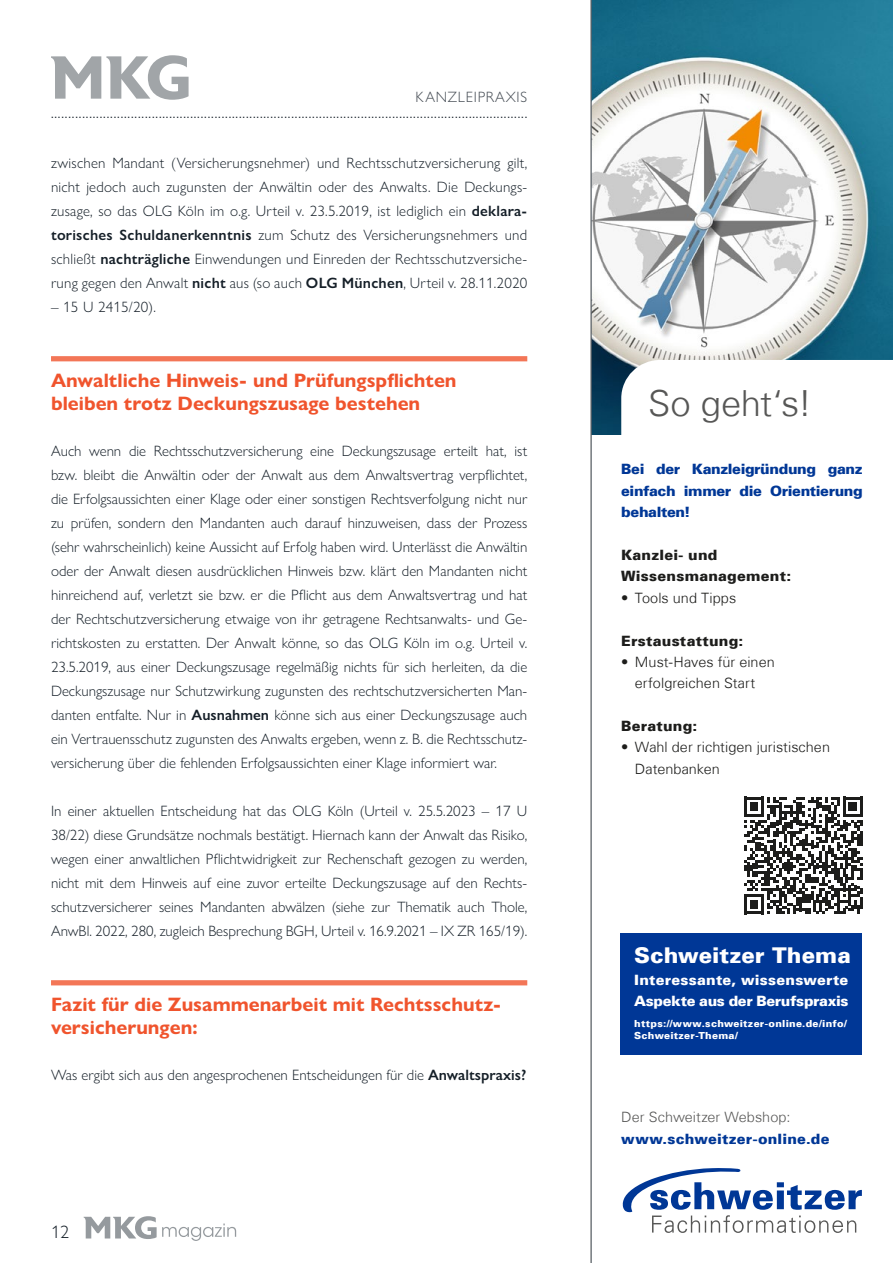
<style>
.page{position:relative;width:893px;height:1263px;background:#fff}
.page>*{position:absolute;margin:0;border:0;box-sizing:border-box;transform-origin:0 0}
.t1{font:300 36px "Univers Com 45";letter-spacing:-.01em;color:#575756}
.t2{font:900 21.75px "Univers Com 75";color:#fff}
.t3{font:700 19.5px/22.5px "Gill Sans Nova";color:#f0542d}
.t4{font:300 18px "Gill Sans Nova";color:#151f28}
.t5{font:300 15px/24px "Gill Sans Nova";color:#151f28;text-align:justify}
.t6{font:300 15px "Gill Sans Nova";letter-spacing:.05em;color:#444b53}
.t7{font:300 14.25px/21.3px "Univers Com 45";color:#1d1d1b;text-align:center}
.t8{font:900 14.25px/21.3px "Univers Com 75";letter-spacing:-.025em;color:#003796;text-align:justify}
.t9{font:900 14.25px/21.3px "Univers Com 75";letter-spacing:.015em;color:#1d1d1b}
.t10{font:900 14.25px/21.3px "Univers Com 75";letter-spacing:.005em;color:#fff}
.t11{font:900 14.25px "Univers Com 75";letter-spacing:.01em;color:#003796}
.t12{font:300 14.25px "Univers Com 45";letter-spacing:.005em;color:#575756}
.t13{font:13.5px "Gill Sans Nova";color:#151f28}
.t14{font:900 9.75px/11.7px "Univers Com 75";letter-spacing:.025em;color:#fff}
.s1{font-weight:600}
</style>
<div class="page">
<svg style="left:84px;top:1216px;width:152px;height:25px"></svg>
<img style="left:592px;top:0;width:301px;height:434px">
<svg style="left:621px;top:360px;width:272px;height:75px"></svg>
<svg style="left:623px;top:1168px;width:239px;height:65px"></svg>
<div style="left:621px;top:933px;width:241px;height:122px;background:#003796"></div>
<svg style="left:744px;top:797px;width:119px;height:117px"></svg>
<hr style="left:591px;top:0;width:1px;height:1263px;background:#5b6269">
<svg style="left:51px;top:55px;width:138px;height:45px"></svg>
<div style="left:51px;top:356px;width:476px;height:5px;background:#f37657"></div>
<div style="left:51px;top:980px;width:476px;height:5px;background:#f37657"></div>
<p class="t6" style="left:416px;top:88px;width:113px">KANZLEIPRAXIS</p>
<p class="t13" style="left:51px;top:105px;width:478px">.........................................................................................................................................</p>
<p class="t5" style="left:51px;top:151px;width:478px">zwischen Mandant (Versicherungsnehmer) und Rechtsschutzversicherung gilt, nicht jedoch auch zugunsten der Anwältin oder des Anwalts. Die Deckungs&shy;zusage, so das OLG Köln im o.g. Urteil v. 23.5.2019, ist lediglich ein <span class="s1">deklara&shy;torisches Schuldanerkenntnis</span> zum Schutz des Versicherungsnehmers und schließt <span class="s1">nachträgliche</span> Einwendungen und Einreden der Rechtsschutzversiche&shy;rung gegen den Anwalt <span class="s1">nicht</span> aus (so auch <span class="s1">OLG München</span>, Urteil v. 28.11.2020</p>
<p class="t5" style="left:51px;top:295px;width:106px">– 15 U 2415/20).</p>
<h3 class="t3" style="left:51px;top:369px;width:407px">Anwaltliche Hinweis- und Prüfungspflichten bleiben trotz Deckungszusage bestehen</h3>
<p class="t5" style="left:51px;top:439px;width:478px">Auch wenn die Rechtsschutzversicherung eine Deckungszusage erteilt hat, ist bzw. bleibt die Anwältin oder der Anwalt aus dem Anwaltsvertrag verpflichtet, die Erfolgsaussichten einer Klage oder einer sonstigen Rechtsverfolgung nicht nur zu prüfen, sondern den Mandanten auch darauf hinzuweisen, dass der Prozess (sehr wahrscheinlich) keine Aussicht auf Erfolg haben wird. Unterlässt die Anwältin oder der Anwalt diesen ausdrücklichen Hinweis bzw. klärt den Mandanten nicht hinreichend auf, verletzt sie bzw. er die Pflicht aus dem Anwaltsvertrag und hat der Rechtschutzversicherung etwaige von ihr getragene Rechtsanwalts- und Ge&shy;richtskosten zu erstatten. Der Anwalt könne, so das OLG Köln im o.g. Urteil v.<br>23.5.2019, aus einer Deckungszusage regelmäßig nichts für sich herleiten, da die Deckungszusage nur Schutzwirkung zugunsten des rechtschutzversicherten Man&shy;danten entfalte. Nur in <span class="s1">Ausnahmen</span> könne sich aus einer Deckungszusage auch ein Vertrauensschutz zugunsten des Anwalts ergeben, wenn z. B. die Rechtsschutz&shy;versicherung über die fehlenden Erfolgsaussichten einer Klage informiert war.</p>
<p class="t5" style="left:51px;top:799px;width:478px">In einer aktuellen Entscheidung hat das OLG Köln (Urteil v. 25.5.2023 – 17 U 38/22) diese Grundsätze nochmals bestätigt. Hiernach kann der Anwalt das Risiko, wegen einer anwaltlichen Pflichtwidrigkeit zur Rechenschaft gezogen zu werden, nicht mit dem Hinweis auf eine zuvor erteilte Deckungszusage auf den Rechts&shy;schutzversicherer seines Mandanten abwälzen (siehe zur Thematik auch Thole, AnwBl. 2022, 280, zugleich Besprechung BGH, Urteil v. 16.9.2021 – IX ZR 165/19).</p>
<h3 class="t3" style="left:51px;top:993px;width:452px">Fazit für die Zusammenarbeit mit Rechtsschutz&shy;versicherungen:</h3>
<p class="t5" style="left:51px;top:1063px;width:477px">Was ergibt sich aus den angesprochenen Entscheidungen für die <span class="s1">Anwaltspraxis?</span></p>
<p class="t4" style="left:51px;top:1221px;width:19px">12</p>
<h1 class="t1" style="left:648px;top:381px;width:165px">So geht‘s!</h1>
<p class="t8" style="left:621px;top:459px;width:243px">Bei der Kanzleigründung ganz einfach immer die Orientierung behalten!</p>
<p class="t9" style="left:621px;top:544px;width:171px">Kanzlei- und<br>Wissensmanagement:</p>
<p class="t7" style="left:621px;top:587px;width:116px">• Tools und Tipps</p>
<p class="t9" style="left:621px;top:630px;width:124px">Erstaustattung:</p>
<p class="t7" style="left:621px;top:651px;width:155px">• Must-Haves für einen erfolgreichen Start</p>
<p class="t9" style="left:621px;top:715px;width:77px">Beratung:</p>
<p class="t7" style="left:635px;top:737px;width:197px;text-align:left;text-indent:-14px">• Wahl der richtigen juristischen<br>Datenbanken</p>
<h2 class="t2" style="left:634px;top:942px;width:218px">Schweitzer Thema</h2>
<p class="t10" style="left:634px;top:969px;width:216px">Interessante, wissenswerte<br>Aspekte aus der Berufspraxis</p>
<p class="t14" style="left:634px;top:1018px;width:214px">https://www.schweitzer-online.de/info/<br>Schweitzer-Thema/</p>
<p class="t12" style="left:621px;top:1108px;width:171px">Der Schweitzer Webshop:</p>
<p class="t11" style="left:621px;top:1130px;width:210px">www.schweitzer-online.de</p>
</div>
